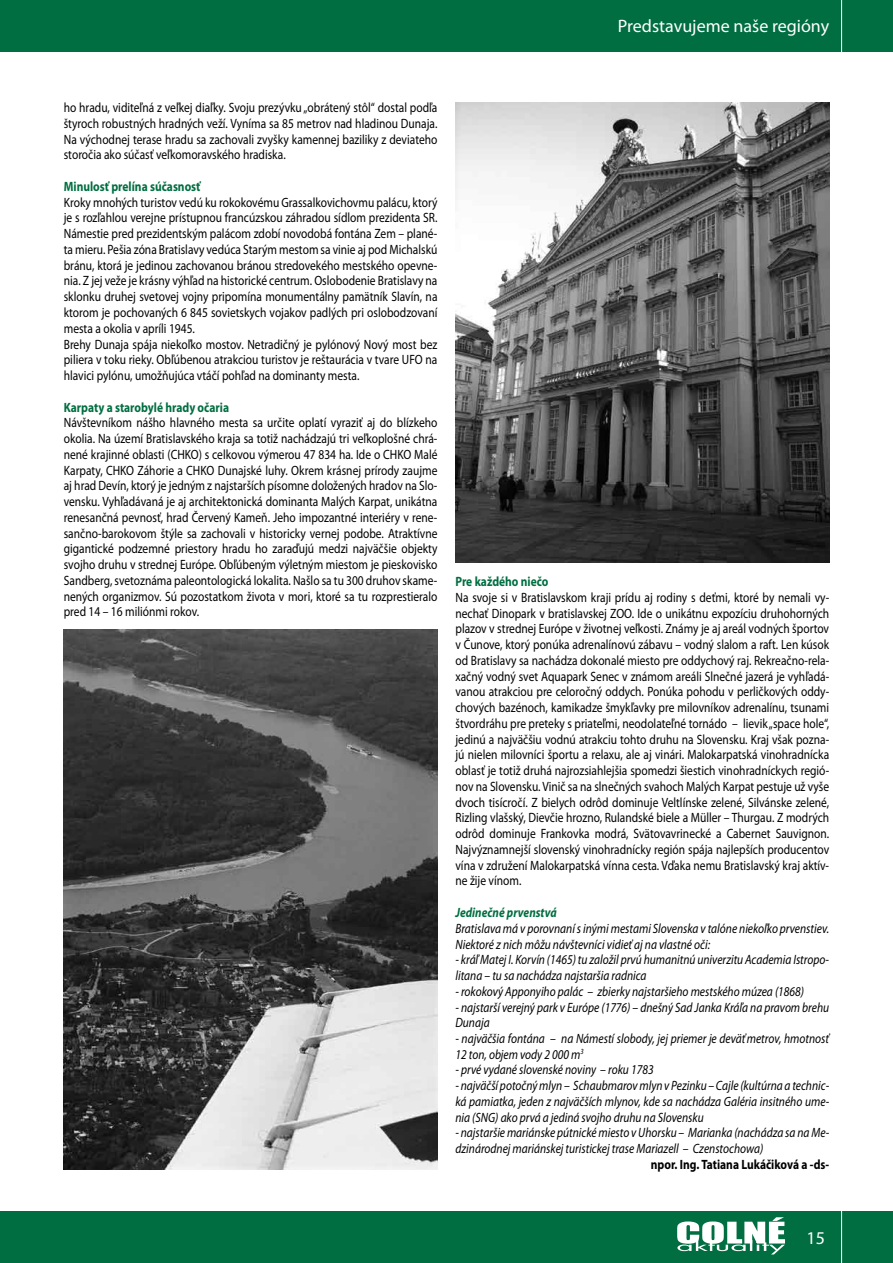
<style>
.page{position:relative;width:893px;height:1263px;background:#fff}
.page>*{position:absolute;margin:0;border:0;box-sizing:border-box;transform-origin:0 0}
.t1{font:18px "Myriad Pro";color:#fff}
.t2{font:13.5px/15.8px "Myriad Pro";color:#000;text-align:justify;scale:.85 1}
.t3{font:italic 13.5px/15.8px "Myriad Pro";color:#000;scale:.85 1}
.t4{font:700 13.5px "Myriad Pro";color:#006e41;scale:.85 1}
.t5{font:700 13.5px "Myriad Pro";color:#000;scale:.85 1}
.t6{font:italic 700 13.5px "Myriad Pro";color:#006e41;scale:.85 1}
</style>
<div class="page">
<div style="left:0;top:0;width:893px;height:51px;background:#006e41"></div>
<div style="left:0;top:1212px;width:893px;height:51px;background:#006e41"></div>
<hr style="left:841px;top:1211px;width:1px;height:52px;background:#fff">
<hr style="left:841px;top:0;width:1px;height:54px;background:#fff">
<svg style="left:677px;top:1217px;width:108px;height:37px"></svg>
<img style="left:64px;top:629px;width:373px;height:540px">
<img style="left:455px;top:102px;width:374px;height:460px">
<h1 class="t1" style="left:618px;top:15px;width:213px">Predstavujeme naše regióny</h1>
<p class="t2" style="left:64px;top:100px;width:441px">ho hradu, viditeľná z veľkej diaľky. Svoju prezývku „obrátený stôl“ dostal podľa štyroch robustných hradných veží. Vyníma sa 85 metrov nad hladinou Dunaja.<br>Na východnej terase hradu sa zachovali zvyšky kamennej baziliky z deviateho storočia ako súčasť veľkomoravského hradiska.</p>
<p class="t4" style="left:64px;top:178px;width:162px">Minulosť prelína súčasnosť</p>
<p class="t2" style="left:64px;top:194px;width:441px;text-align:left">Kroky mnohých turistov vedú ku rokokovému Grassalkovichovmu palácu, ktorý je s rozľahlou verejne prístupnou francúzskou záhradou sídlom prezidenta SR.<br>Námestie pred prezidentským palácom zdobí novodobá fontána Zem – plané&shy;ta mieru. Pešia zóna Bratislavy vedúca Starým mestom sa vinie aj pod Michalskú bránu, ktorá je jedinou zachovanou bránou stredovekého mestského opevne&shy;nia. Z jej veže je krásny výhľad na historické centrum. Oslobodenie Bratislavy na sklonku druhej svetovej vojny pripomína monumentálny pamätník Slavín, na ktorom je pochovaných 6 845 sovietskych vojakov padlých pri oslobodzovaní mesta a okolia v apríli 1945.<br>Brehy Dunaja spája niekoľko mostov. Netradičný je pylónový Nový most bez piliera v toku rieky. Obľúbenou atrakciou turistov je reštaurácia v tvare UFO na hlavici pylónu, umožňujúca vtáčí pohľad na dominanty mesta.</p>
<p class="t4" style="left:64px;top:398px;width:196px">Karpaty a starobylé hrady očaria</p>
<p class="t2" style="left:64px;top:415px;width:441px">Návštevníkom nášho hlavného mesta sa určite oplatí vyraziť aj do blízkeho okolia. Na území Bratislavského kraja sa totiž nachádzajú tri veľkoplošné chrá&shy;nené krajinné oblasti (CHKO) s celkovou výmerou 47 834 ha. Ide o CHKO Malé Karpaty, CHKO Záhorie a CHKO Dunajské luhy. Okrem krásnej prírody zaujme aj hrad Devín, ktorý je jedným z najstarších písomne doložených hradov na Slo&shy;vensku. Vyhľadávaná je aj architektonická dominanta Malých Karpat, unikátna renesančná pevnosť, hrad Červený Kameň. Jeho impozantné interiéry v rene&shy;sančno-barokovom štýle sa zachovali v historicky vernej podobe. Atraktívne gigantické podzemné priestory hradu ho zaraďujú medzi najväčšie objekty svojho druhu v strednej Európe. Obľúbeným výletným miestom je pieskovisko Sandberg, svetoznáma paleontologická lokalita. Našlo sa tu 300 druhov skame&shy;nených organizmov. Sú pozostatkom života v mori, ktoré sa tu rozprestieralo pred 14 – 16 miliónmi rokov.</p>
<p class="t4" style="left:455px;top:573px;width:111px">Pre každého niečo</p>
<p class="t2" style="left:455px;top:589px;width:441px">Na svoje si v Bratislavskom kraji prídu aj rodiny s deťmi, ktoré by nemali vy&shy;nechať Dinopark v bratislavskej ZOO. Ide o unikátnu expozíciu druhohorných plazov v strednej Európe v životnej veľkosti. Známy je aj areál vodných športov v Čunove, ktorý ponúka adrenalínovú zábavu – vodný slalom a raft. Len kúsok od Bratislavy sa nachádza dokonalé miesto pre oddychový raj. Rekreačno-rela&shy;xačný vodný svet Aquapark Senec v známom areáli Slnečné jazerá je vyhľadá&shy;vanou atrakciou pre celoročný oddych. Ponúka pohodu v perličkových oddy&shy;chových bazénoch, kamikadze šmykľavky pre milovníkov adrenalínu, tsunami štvordráhu pre preteky s priateľmi, neodolateľné tornádo – lievik „space hole“, jedinú a najväčšiu vodnú atrakciu tohto druhu na Slovensku. Kraj však pozna&shy;jú nielen milovníci športu a relaxu, ale aj vinári. Malokarpatská vinohradnícka oblasť je totiž druhá najrozsiahlejšia spomedzi šiestich vinohradníckych regió&shy;nov na Slovensku. Vinič sa na slnečných svahoch Malých Karpat pestuje už vyše dvoch tisícročí. Z bielych odrôd dominuje Veltlínske zelené, Silvánske zelené, Rizling vlašský, Dievčie hrozno, Rulandské biele a Müller – Thurgau. Z modrých odrôd dominuje Frankovka modrá, Svätovavrinecké a Cabernet Sauvignon.<br>Najvýznamnejší slovenský vinohradnícky región spája najlepších producentov vína v združení Malokarpatská vínna cesta. Vďaka nemu Bratislavský kraj aktív&shy;ne žije vínom.</p>
<p class="t6" style="left:455px;top:904px;width:121px">Jedinečné prvenstvá</p>
<p class="t3" style="left:455px;top:920px;width:441px">Bratislava má v porovnaní s inými mestami Slovenska v talóne niekoľko prvenstiev.<br>Niektoré z nich môžu návštevníci vidieť aj na vlastné oči:</p>
<p class="t3" style="left:455px;top:952px;width:441px">- kráľ Matej I. Korvín (1465) tu založil prvú humanitnú univerzitu Academia Istropo&shy;litana – tu sa nachádza najstaršia radnica</p>
<p class="t3" style="left:455px;top:983px;width:412px">- rokokový Apponyiho palác – zbierky najstaršieho mestského múzea (1868)</p>
<p class="t3" style="left:455px;top:999px;width:441px">- najstarší verejný park v Európe (1776) – dnešný Sad Janka Kráľa na pravom brehu<br>Dunaja</p>
<p class="t3" style="left:455px;top:1030px;width:441px">- najväčšia fontána – na Námestí slobody, jej priemer je deväťmetrov, hmotnosť<br>12 ton, objem vody 2 000 m<sup>3</sup></p>
<p class="t3" style="left:455px;top:1062px;width:235px">- prvé vydané slovenské noviny – roku 1783</p>
<p class="t3" style="left:455px;top:1077px;width:441px;text-align:justify">- najväčší potočný mlyn – Schaubmarov mlyn v Pezinku – Cajle (kultúrna a technic&shy;ká pamiatka, jeden z najväčších mlynov, kde sa nachádza Galéria insitného ume&shy;nia (SNG) ako prvá a jediná svojho druhu na Slovensku</p>
<p class="t3" style="left:455px;top:1125px;width:441px">- najstaršie mariánske pútnické miesto v Uhorsku – Marianka (nachádza sa na Me&shy;dzinárodnej mariánskej turistickej trase Mariazell – Czenstochowa)</p>
<p class="t5" style="left:651px;top:1155px;width:211px">npor. Ing. Tatiana Lukáčiková a -ds-</p>
<h1 class="t1" style="left:806px;top:1227px;width:20px">15</h1>
</div>
